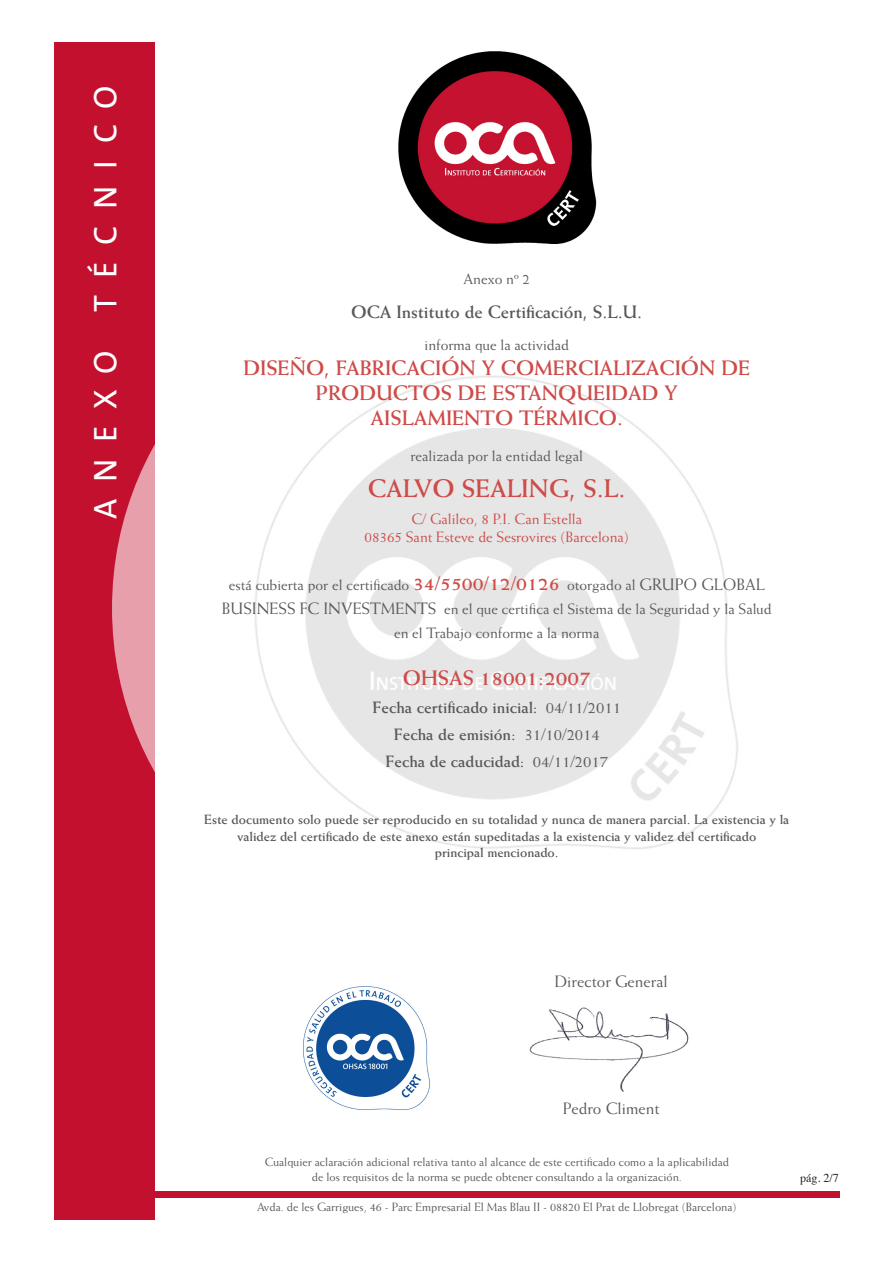
<style>
.page{position:relative;width:893px;height:1263px;background:#fff}
.page>*{position:absolute;margin:0;border:0;box-sizing:border-box;transform-origin:0 0}
.t1{font:33px "The Sans Caps";letter-spacing:.5em;color:#fff}
.t2{font:700 25.5px "Weiss LT";color:#ce4b49}
.t3{font:700 21px/25.2px "Weiss LT";color:#ce4b49;text-align:center}
.t4{font:700 18px "Weiss LT";color:#57585a}
.t5{font:700 16.5px "Weiss LT";color:#57585a}
.t6{font:16.5px "Weiss LT";color:#57585a}
.t7{font:15px "Weiss LT";color:#57585a}
.t8{font:15px "Weiss LT";color:#ce4b49}
.t9{font:700 13.5px/16.5px "Weiss LT";color:#57585a;text-align:center}
.t10{font:12px "Weiss LT";color:#57585a}
.t11{font:12px "Times";color:#231f20}
.s1{font-weight:700;font-size:19.5px;color:#ce4b49}
.s2{font-size:16.5px}
.s3{font-weight:400}
</style>
<div class="page">
<img style="left:398px;top:51px;width:199px;height:193px">
<img style="left:255px;top:376px;width:483px;height:473px">
<div style="left:54px;top:43px;width:101px;height:1177px;background:#c3102f"></div>
<svg style="left:112px;top:444px;width:43px;height:328px"></svg>
<div style="left:145px;top:1191px;width:694px;height:7px;background:#c3102f"></div>
<img style="left:303px;top:986px;width:127px;height:124px">
<img style="left:529px;top:1007px;width:160px;height:85px">
<p class="t1" style="left:78px;top:519px;width:435px;rotate:-90deg">ANEXO TÉCNICO</p>
<p class="t7" style="left:464px;top:270px;width:68px">Anexo nº 2</p>
<p class="t4" style="left:351px;top:301px;width:292px">OCA Instituto de Certificación, S.L.U.</p>
<p class="t7" style="left:425px;top:336px;width:146px">informa que la actividad</p>
<p class="t3" style="left:243px;top:355px;width:508px">DISEÑO, FABRICACIÓN Y COMERCIALIZACIÓN DE<br>PRODUCTOS DE ESTANQUEIDAD Y</p>
<p class="t3" style="left:371px;top:405px;width:254px">AISLAMIENTO TÉRMICO.</p>
<p class="t7" style="left:410px;top:447px;width:174px">realizada por la entidad legal</p>
<p class="t2" style="left:368px;top:473px;width:259px">CALVO SEALING, S.L.</p>
<p class="t8" style="left:411px;top:510px;width:172px">C/ Galileo, 8 P.I. Can Estella</p>
<p class="t8" style="left:365px;top:528px;width:266px">08365 Sant Esteve de Sesrovires (Barcelona)</p>
<p class="t7" style="left:229px;top:576px;width:537px">está cubierta por el certificado <span class="s1">34/5500/12/0126</span> otorgado al <span class="s2">GRUPO GLOBAL</span></p>
<p class="t7" style="left:222px;top:600px;width:551px"><span class="s2">BUSINESS FC INVESTMENTS</span> en el que certifica el Sistema de la Seguridad y la Salud</p>
<p class="t7" style="left:394px;top:624px;width:207px">en el Trabajo conforme a la norma</p>
<p class="t3" style="left:403px;top:665px;width:189px">OHSAS 18001:2007</p>
<p class="t5" style="left:373px;top:698px;width:250px">Fecha certificado inicial: <span class="s3">04/11/2011</span></p>
<p class="t5" style="left:394px;top:725px;width:207px">Fecha de emisión: <span class="s3">31/10/2014</span></p>
<p class="t5" style="left:386px;top:752px;width:224px">Fecha de caducidad: <span class="s3">04/11/2017</span></p>
<p class="t9" style="left:204px;top:811px;width:586px">Este documento solo puede ser reproducido en su totalidad y nunca de manera parcial. La existencia y la validez del certificado de este anexo están supeditadas a la existencia y validez del certificado</p>
<p class="t9" style="left:435px;top:844px;width:125px">principal mencionado.</p>
<p class="t6" style="left:555px;top:971px;width:114px">Director General</p>
<p class="t6" style="left:563px;top:1099px;width:99px">Pedro Climent</p>
<p class="t10" style="left:265px;top:1155px;width:466px">Cualquier aclaración adicional relativa tanto al alcance de este certificado como a la aplicabilidad</p>
<p class="t10" style="left:312px;top:1170px;width:372px">de los requisitos de la norma se puede obtener consultando a la organización.</p>
<p class="t10" style="left:257px;top:1200px;width:481px">Avda. de les Garrigues, 46 - Parc Empresarial El Mas Blau II - 08820 El Prat de Llobregat (Barcelona)</p>
<p class="t11" style="left:800px;top:1166px;width:40px">pág. 2/7</p>
</div>
